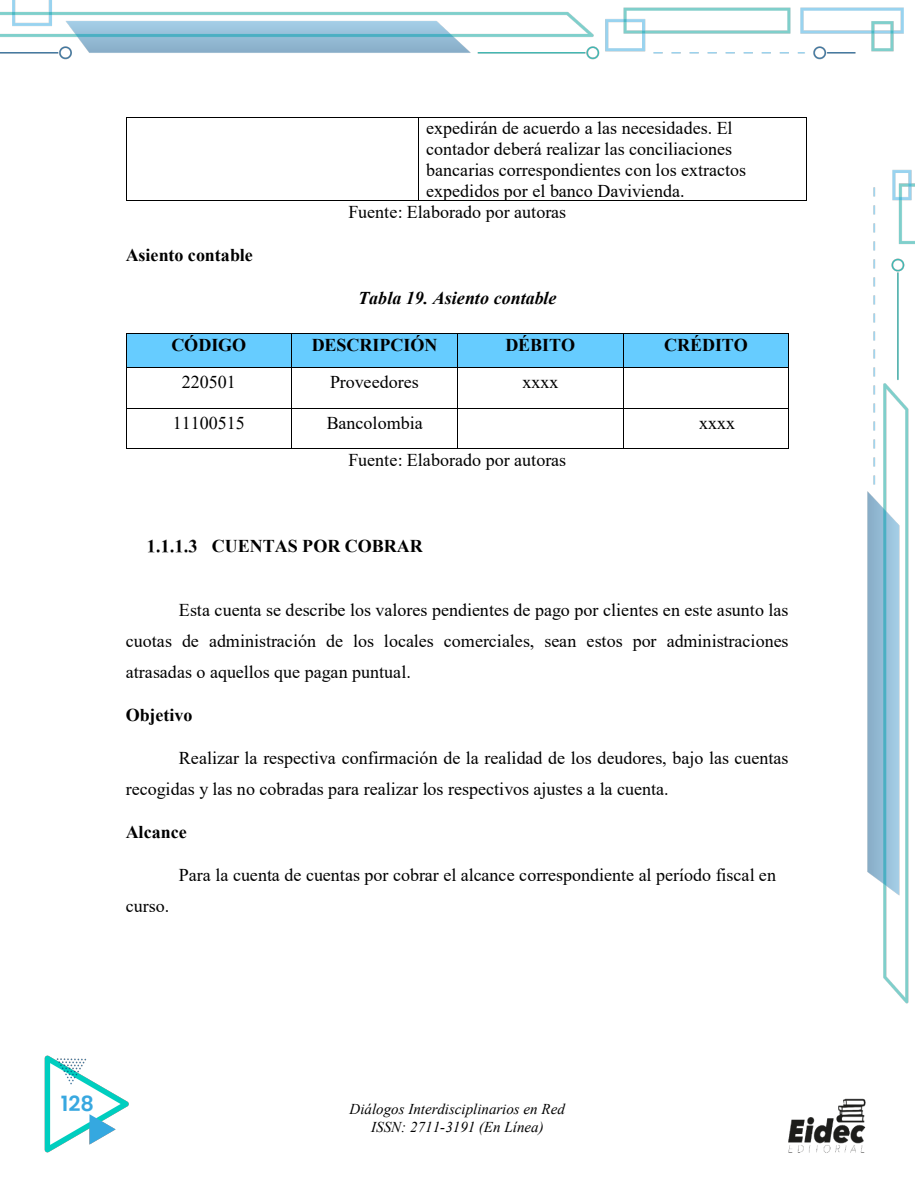
<style>
.page{position:relative;width:915px;height:1188px;background:#fff}
.page>*{position:absolute;margin:0;border:0;box-sizing:border-box;transform-origin:0 0}
.t1{font:600 21px "Poppins";color:#38a8e0}
.t2{font:18px/31px "Times New Roman";color:#000;text-align:justify}
.t3{font:700 18px "Times New Roman";color:#000}
.t4{font:italic 700 18px "Times New Roman";color:#000}
.t5{font:italic 15px/17.4px "Times New Roman";color:#000;text-align:center}
</style>
<div class="page">
<img style="left:0;top:0;width:914px;height:1153px">
<div style="left:349px;top:1101px;width:216px;height:17px;background:#fff"></div>
<div style="left:410px;top:1118px;width:133px;height:17px;background:#fff"></div>
<img style="left:777px;top:1079px;width:98px;height:74px">
<hr style="left:126px;top:117px;width:291px;height:1px;background:#000">
<hr style="left:418px;top:117px;width:388px;height:1px;background:#000">
<hr style="left:126px;top:118px;width:1px;height:82px;background:#000">
<hr style="left:126px;top:200px;width:291px;height:1px;background:#000">
<hr style="left:417px;top:118px;width:1px;height:82px;background:#000">
<hr style="left:418px;top:200px;width:388px;height:1px;background:#000">
<hr style="left:806px;top:118px;width:1px;height:82px;background:#000">
<div style="left:127px;top:334px;width:164px;height:33px;background:#6cf"></div>
<div style="left:292px;top:334px;width:165px;height:33px;background:#6cf"></div>
<div style="left:458px;top:334px;width:165px;height:33px;background:#6cf"></div>
<div style="left:623px;top:334px;width:165px;height:33px;background:#6cf"></div>
<hr style="left:126px;top:333px;width:165px;height:1px;background:#000">
<hr style="left:292px;top:333px;width:165px;height:1px;background:#000">
<hr style="left:458px;top:333px;width:165px;height:1px;background:#000">
<hr style="left:623px;top:333px;width:165px;height:1px;background:#000">
<hr style="left:126px;top:334px;width:1px;height:33px;background:#000">
<hr style="left:291px;top:334px;width:1px;height:33px;background:#000">
<hr style="left:457px;top:334px;width:1px;height:33px;background:#000">
<hr style="left:623px;top:334px;width:1px;height:33px;background:#000">
<hr style="left:788px;top:334px;width:1px;height:33px;background:#000">
<hr style="left:126px;top:367px;width:165px;height:1px;background:#000">
<hr style="left:292px;top:367px;width:165px;height:1px;background:#000">
<hr style="left:458px;top:367px;width:165px;height:1px;background:#000">
<hr style="left:623px;top:367px;width:165px;height:1px;background:#000">
<hr style="left:126px;top:368px;width:1px;height:40px;background:#000">
<hr style="left:291px;top:368px;width:1px;height:40px;background:#000">
<hr style="left:457px;top:368px;width:1px;height:40px;background:#000">
<hr style="left:623px;top:368px;width:1px;height:40px;background:#000">
<hr style="left:788px;top:368px;width:1px;height:40px;background:#000">
<hr style="left:126px;top:408px;width:165px;height:1px;background:#000">
<hr style="left:292px;top:408px;width:165px;height:1px;background:#000">
<hr style="left:458px;top:408px;width:165px;height:1px;background:#000">
<hr style="left:623px;top:408px;width:165px;height:1px;background:#000">
<hr style="left:126px;top:409px;width:1px;height:39px;background:#000">
<hr style="left:126px;top:448px;width:165px;height:1px;background:#000">
<hr style="left:291px;top:409px;width:1px;height:39px;background:#000">
<hr style="left:292px;top:448px;width:165px;height:1px;background:#000">
<hr style="left:457px;top:409px;width:1px;height:39px;background:#000">
<hr style="left:458px;top:448px;width:165px;height:1px;background:#000">
<hr style="left:623px;top:409px;width:1px;height:39px;background:#000">
<hr style="left:623px;top:448px;width:165px;height:1px;background:#000">
<hr style="left:788px;top:409px;width:1px;height:39px;background:#000">
<img style="left:147px;top:539px;width:49px;height:14px">
<p class="t3" style="left:126px;top:242px;width:128px">Asiento contable</p>
<p class="t2" style="left:426px;top:112px;width:308px">expedirán de acuerdo a las necesidades. El</p>
<p class="t2" style="left:426px;top:133px;width:307px">contador deberá realizar las conciliaciones</p>
<p class="t2" style="left:426px;top:154px;width:321px">bancarias correspondientes con los extractos</p>
<p class="t2" style="left:426px;top:174px;width:260px">expedidos por el banco Davivienda.</p>
<p class="t2" style="left:348px;top:196px;width:219px">Fuente: Elaborado por autoras</p>
<p class="t4" style="left:358px;top:286px;width:200px">Tabla 19. Asiento contable</p>
<p class="t3" style="left:171px;top:332px;width:76px">CÓDIGO</p>
<p class="t3" style="left:311px;top:332px;width:127px">DESCRIPCIÓN</p>
<p class="t3" style="left:505px;top:332px;width:71px">DÉBITO</p>
<p class="t3" style="left:664px;top:332px;width:85px">CRÉDITO</p>
<p class="t2" style="left:182px;top:366px;width:56px">220501</p>
<p class="t2" style="left:330px;top:366px;width:90px">Proveedores</p>
<p class="t2" style="left:522px;top:366px;width:37px">xxxx</p>
<p class="t2" style="left:173px;top:407px;width:73px">11100515</p>
<p class="t2" style="left:326px;top:407px;width:98px">Bancolombia</p>
<p class="t2" style="left:699px;top:407px;width:37px">xxxx</p>
<p class="t2" style="left:348px;top:444px;width:219px">Fuente: Elaborado por autoras</p>
<p class="t3" style="left:212px;top:533px;width:212px">CUENTAS POR COBRAR</p>
<p class="t2" style="left:126px;top:594px;width:664px;text-indent:53px">Esta cuenta se describe los valores pendientes de pago por clientes en este asunto las cuotas de administración de los locales comerciales, sean estos por administraciones atrasadas o aquellos que pagan puntual.</p>
<p class="t3" style="left:126px;top:702px;width:68px">Objetivo</p>
<p class="t2" style="left:126px;top:742px;width:664px;text-indent:53px">Realizar la respectiva confirmación de la realidad de los deudores, bajo las cuentas recogidas y las no cobradas para realizar los respectivos ajustes a la cuenta.</p>
<p class="t3" style="left:126px;top:819px;width:63px">Alcance</p>
<p class="t2" style="left:179px;top:859px;width:598px">Para la cuenta de cuentas por cobrar el alcance correspondiente al período fiscal en</p>
<p class="t2" style="left:126px;top:890px;width:45px">curso.</p>
<p class="t1" style="left:61px;top:1092px;width:35px">128</p>
<p class="t5" style="left:349px;top:1100px;width:217px">Diálogos Interdisciplinarios en Red<br>ISSN: 2711-3191 (En Línea)</p>
</div>
